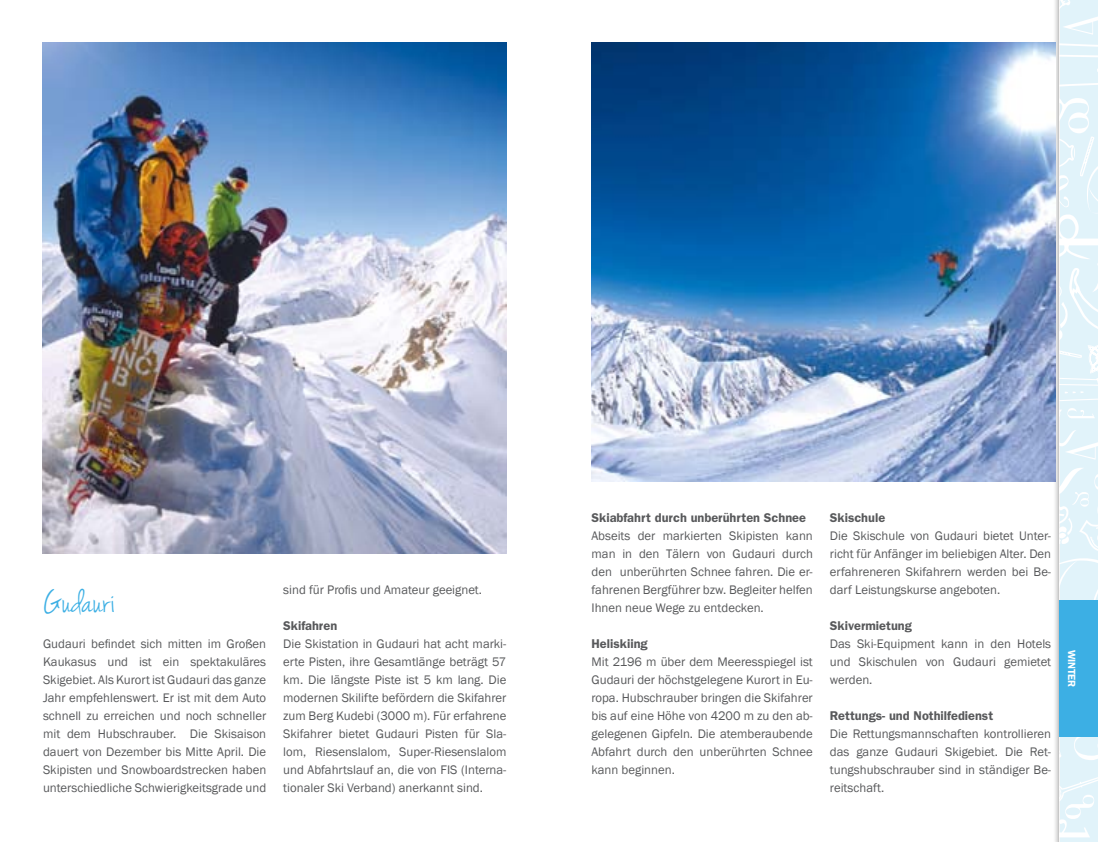
<style>
.page{position:relative;width:1098px;height:842px;background:#fff}
.page>*{position:absolute;margin:0;border:0;box-sizing:border-box;transform-origin:0 0}
.t1{font:36px "Jenna Sue";color:#3cafe4}
.t2{font:12.75px/18px "Franklin Gothic";color:#58595b;text-align:justify}
.t3{font:600 12.75px "Franklin Gothic";color:#58595b}
.t4{font:600 10.5px "Franklin Gothic";letter-spacing:-.015em;color:#fff}
</style>
<div class="page">
<div style="left:1051px;top:0;width:46px;height:842px;background:#000;opacity:.5"></div>
<svg style="left:1059px;top:0;width:38px;height:842px"></svg>
<img style="left:43px;top:43px;width:463px;height:510px">
<img style="left:591px;top:43px;width:463px;height:439px">
<div style="left:1059px;top:600px;width:38px;height:136px;background:#3cafe4"></div>
<h1 class="t1" style="left:43px;top:581px;width:74px">Gudauri</h1>
<p class="t2" style="left:43px;top:635px;width:224px">Gudauri befindet sich mitten im Großen Kaukasus und ist ein spektakuläres Skigebiet. Als Kurort ist Gudauri das ganze Jahr empfehlenswert. Er ist mit dem Auto schnell zu erreichen und noch schneller mit dem Hubschrauber. Die Skisaison dauert von Dezember bis Mitte April. Die Skipisten und Snowboardstrecken haben unterschiedliche Schwierigkeitsgrade und</p>
<p class="t2" style="left:283px;top:581px;width:200px">sind für Profis und Amateur geeignet.</p>
<p class="t3" style="left:283px;top:618px;width:56px">Skifahren</p>
<p class="t2" style="left:283px;top:635px;width:224px">Die Skistation in Gudauri hat acht marki&shy;erte Pisten, ihre Gesamtlänge beträgt 57 km. Die längste Piste ist 5 km lang. Die modernen Skilifte befördern die Skifahrer zum Berg Kudebi (3000 m). Für erfahrene Skifahrer bietet Gudauri Pisten für Sla&shy;lom, Riesenslalom, Super-Riesenslalom und Abfahrtslauf an, die von FIS (Interna&shy;tionaler Ski Verband) anerkannt sind.</p>
<p class="t3" style="left:591px;top:510px;width:216px">Skiabfahrt durch unberührten Schnee</p>
<p class="t2" style="left:591px;top:527px;width:223px">Abseits der markierten Skipisten kann man in den Tälern von Gudauri durch den unberührten Schnee fahren. Die er&shy;fahrenen Bergführer bzw. Begleiter helfen Ihnen neue Wege zu entdecken.</p>
<p class="t3" style="left:591px;top:636px;width:58px">Heliskiing</p>
<p class="t2" style="left:591px;top:653px;width:223px">Mit 2196 m über dem Meeresspiegel ist Gudauri der höchstgelegene Kurort in Eu&shy;ropa. Hubschrauber bringen die Skifahrer bis auf eine Höhe von 4200 m zu den ab&shy;gelegenen Gipfeln. Die atemberaubende Abfahrt durch den unberührten Schnee kann beginnen.</p>
<p class="t3" style="left:829px;top:510px;width:57px">Skischule</p>
<p class="t2" style="left:829px;top:527px;width:223px">Die Skischule von Gudauri bietet Unter&shy;richt für Anfänger im beliebigen Alter. Den erfahreneren Skifahrern werden bei Be&shy;darf Leistungskurse angeboten.</p>
<p class="t3" style="left:829px;top:618px;width:83px">Skivermietung</p>
<p class="t2" style="left:829px;top:635px;width:223px">Das Ski-Equipment kann in den Hotels und Skischulen von Gudauri gemietet werden.</p>
<p class="t3" style="left:829px;top:708px;width:165px">Rettungs- und Nothilfedienst</p>
<p class="t2" style="left:829px;top:725px;width:223px">Die Rettungsmannschaften kontrollieren das ganze Gudauri Skigebiet. Die Ret&shy;tungshubschrauber sind in ständiger Be&shy;reitschaft.</p>
<p class="t4" style="left:1077px;top:650px;width:39px;rotate:90deg">WINTER</p>
</div>
